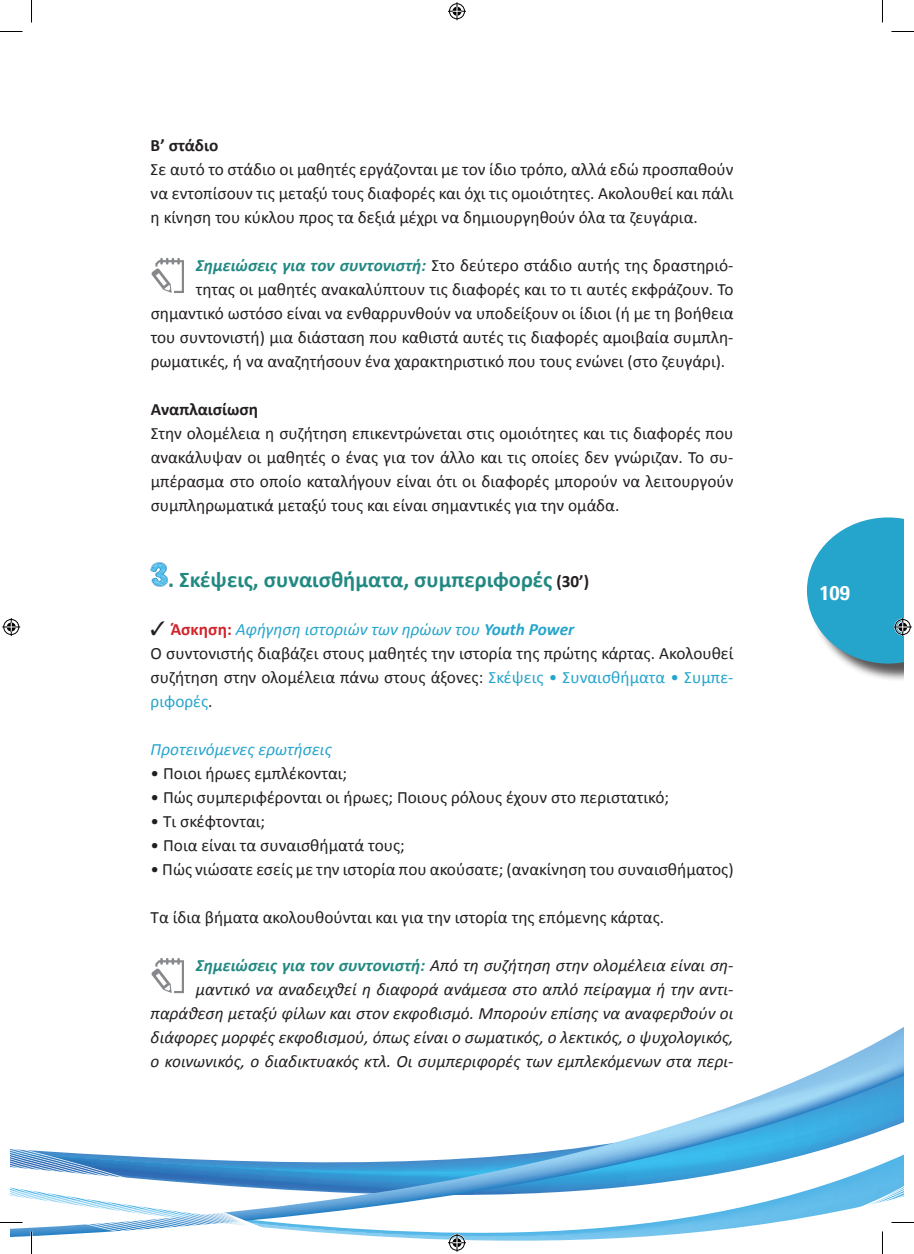
<style>
.page{position:relative;width:914px;height:1254px;background:#fff}
.page>*{position:absolute;margin:0;border:0;box-sizing:border-box;transform-origin:0 0}
.t1{font:700 22.5px "Calibri";color:#228982}
.t2{font:700 19.95px "PF Paperback";color:#fff}
.t3{font:17.25px/24px "Calibri";color:#231f20;text-align:justify}
.t4{font:italic 17.25px/24px "Calibri";color:#231f20;text-align:right}
.t5{font:italic 17.25px "Calibri";color:#26a5cc}
.t6{font:700 17.25px "Calibri";color:#231f20}
.s1{font-weight:700;font-style:italic;color:#228982}
.s2{font-size:17.25px;color:#231f20}
.s3{font-weight:700;color:#d1232a}
.s4{font-style:italic;color:#26a5cc}
.s5{font-weight:700;font-style:italic;color:#26a5cc}
.s6{color:#26a5cc}
.s7{font-weight:700;color:#228982}
</style>
<div class="page">
<svg style="left:10px;top:1060px;width:893px;height:181px"></svg>
<div style="left:809px;top:520px;width:94px;height:162px;background:#231f20;opacity:.75"></div>
<svg style="left:151px;top:258px;width:33px;height:35px"></svg>
<svg style="left:150px;top:562px;width:18px;height:25px"></svg>
<svg style="left:151px;top:958px;width:33px;height:35px"></svg>
<hr style="left:0;top:1221px;width:22px;height:2px;background:#fff">
<hr style="left:891px;top:1221px;width:22px;height:2px;background:#fff">
<hr style="left:881px;top:1231px;width:2px;height:23px;background:#fff">
<svg style="left:0;top:31px;width:22px;height:1px"></svg>
<svg style="left:891px;top:31px;width:22px;height:1px"></svg>
<svg style="left:0;top:1222px;width:22px;height:1px"></svg>
<svg style="left:891px;top:1222px;width:22px;height:1px"></svg>
<svg style="left:31px;top:0;width:1px;height:22px"></svg>
<svg style="left:31px;top:1231px;width:1px;height:23px"></svg>
<svg style="left:882px;top:0;width:1px;height:22px"></svg>
<svg style="left:882px;top:1231px;width:1px;height:23px"></svg>
<svg style="left:448px;top:2px;width:18px;height:18px"></svg>
<svg style="left:448px;top:1233px;width:18px;height:18px"></svg>
<svg style="left:2px;top:618px;width:18px;height:18px"></svg>
<svg style="left:807px;top:517px;width:104px;height:146px"></svg>
<p class="t6" style="left:151px;top:134px;width:69px">Β’ στάδιο</p>
<p class="t3" style="left:151px;top:157px;width:584px">Σε αυτό το στάδιο οι μαθητές εργάζονται με τον ίδιο τρόπο, αλλά εδώ προσπαθούν να εντοπίσουν τις μεταξύ τους διαφορές και όχι τις ομοιότητες. Ακολουθεί και πάλι η κίνηση του κύκλου προς τα δεξιά μέχρι να δημιουργηθούν όλα τα ζευγάρια.</p>
<p class="t3" style="left:196px;top:253px;width:539px"><span class="s1">Σημειώσεις για τον συντονιστή:</span> Στο δεύτερο στάδιο αυτής της δραστηριό-</p>
<p class="t3" style="left:196px;top:277px;width:539px">τητας οι μαθητές ανακαλύπτουν τις διαφορές και το τι αυτές εκφράζουν. Το</p>
<p class="t3" style="left:151px;top:301px;width:584px">σημαντικό ωστόσο είναι να ενθαρρυνθούν να υποδείξουν οι ίδιοι (ή με τη βοήθεια</p>
<p class="t3" style="left:151px;top:325px;width:584px">του συντονιστή) μια διάσταση που καθιστά αυτές τις διαφορές αμοιβαία συμπλη-</p>
<p class="t3" style="left:151px;top:349px;width:576px">ρωματικές, ή να αναζητήσουν ένα χαρακτηριστικό που τους ενώνει (στο ζευγάρι).</p>
<p class="t6" style="left:151px;top:398px;width:109px">Αναπλαισίωση</p>
<p class="t3" style="left:151px;top:421px;width:584px">Στην ολομέλεια η συζήτηση επικεντρώνεται στις ομοιότητες και τις διαφορές που ανακάλυψαν οι μαθητές ο ένας για τον άλλο και τις οποίες δεν γνώριζαν. Το συ&shy;μπέρασμα στο οποίο καταλήγουν είναι ότι οι διαφορές μπορούν να λειτουργούν συμπληρωματικά μεταξύ τους και είναι σημαντικές για την ομάδα.</p>
<h1 class="t1" style="left:168px;top:565px;width:422px">. Σκέψεις, συναισθήματα, συμπεριφορές <span class="s2">(30’)</span></h1>
<p class="t3" style="left:151px;top:617px;width:584px;text-align:left">✓ <span class="s3">Άσκηση:</span> <span class="s4">Αφήγηση ιστοριών των ηρώων του</span> <span class="s5">Youth Power<br></span>Ο συντονιστής διαβάζει στους μαθητές την ιστορία της πρώτης κάρτας. Ακολουθεί συζήτηση στην ολομέλεια πάνω στους άξονες: <span class="s6">Σκέψεις • Συναισθήματα • Συμπε&shy;ριφορές</span>.</p>
<p class="t5" style="left:151px;top:737px;width:182px">Προτεινόμενες ερωτήσεις</p>
<p class="t3" style="left:151px;top:761px;width:198px">• Ποιοι ήρωες εμπλέκονται;</p>
<p class="t3" style="left:151px;top:785px;width:520px">• Πώς συμπεριφέρονται οι ήρωες; Ποιους ρόλους έχουν στο περιστατικό;</p>
<p class="t3" style="left:151px;top:809px;width:116px">• Τι σκέφτονται;</p>
<p class="t3" style="left:151px;top:833px;width:256px">• Ποια είναι τα συναισθήματά τους;</p>
<p class="t3" style="left:151px;top:857px;width:584px">• Πώς νιώσατε εσείς με την ιστορία που ακούσατε; (ανακίνηση του συναισθήματος)</p>
<p class="t3" style="left:151px;top:905px;width:515px">Τα ίδια βήματα ακολουθούνται και για την ιστορία της επόμενης κάρτας.</p>
<p class="t4" style="left:151px;top:952px;width:584px"><span class="s7">Σημειώσεις για τον συντονιστή:</span> Από τη συζήτηση στην ολομέλεια είναι ση&shy;μαντικό να αναδειχθεί η διαφορά ανάμεσα στο απλό πείραγμα ή την αντι&shy;παράθεση μεταξύ φίλων και στον εκφοβισμό. Μπορούν επίσης να αναφερθούν οι διάφορες μορφές εκφοβισμού, όπως είναι ο σωματικός, ο λεκτικός, ο ψυχολογικός, ο κοινωνικός, ο διαδικτυακός κτλ. Οι συμπεριφορές των εμπλεκόμενων στα περι-</p>
<p class="t2" style="left:819px;top:580px;width:32px">109</p>
</div>
